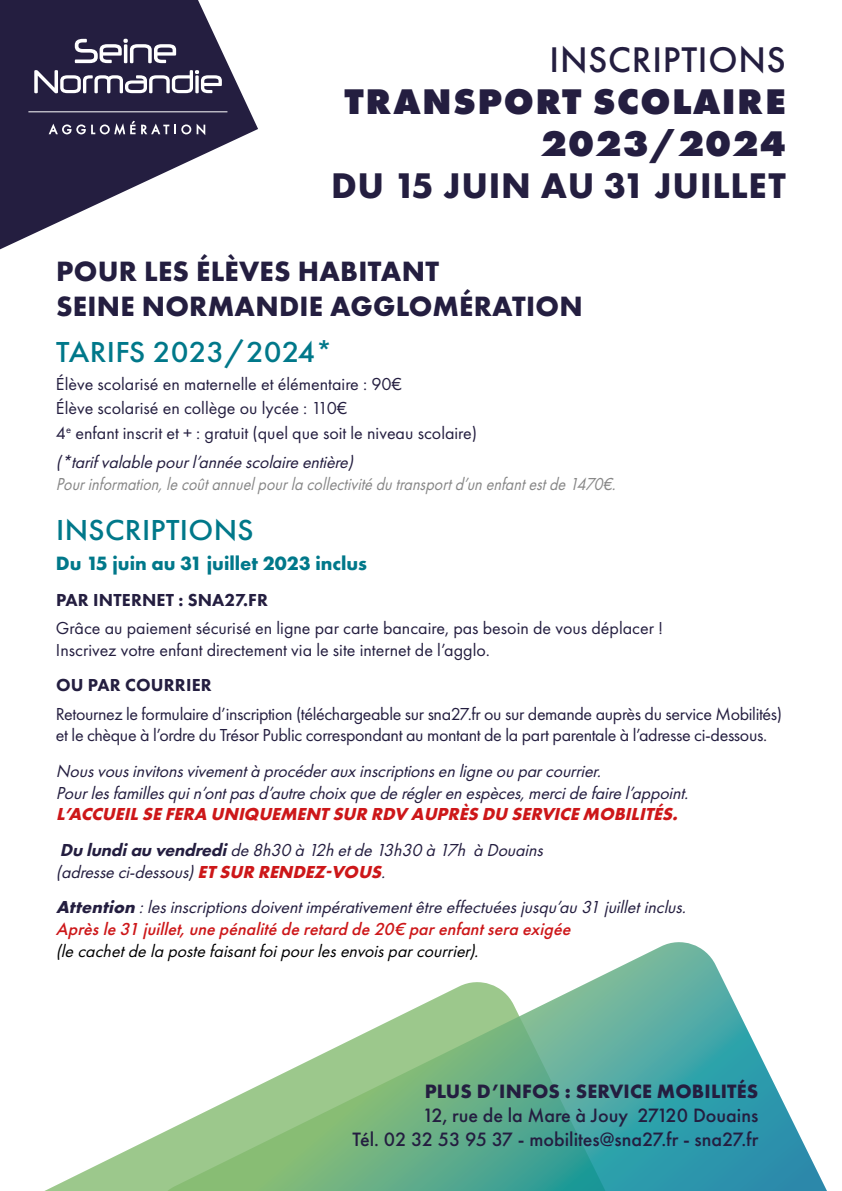
<style>
.page{position:relative;width:842px;height:1191px;background:#fff}
.page>*{position:absolute;margin:0;border:0;box-sizing:border-box;transform-origin:0 0}
.t1{font:800 37px/42px "Futura PT";letter-spacing:.04em;color:#241e40;text-align:right}
.t2{font:700 37px "Futura PT";letter-spacing:.02em;color:#241e40}
.t3{font:500 37px "Futura PT";letter-spacing:.02em;color:#241e40}
.t4{font:500 30px "Futura PT";letter-spacing:.01em;color:#00788a;scale:1.05 1}
.t5{font:700 29px/34.8px "Futura PT";letter-spacing:.01em;color:#241e40}
.t6{font:500 20.1px/24.1px "Futura PT";color:#241e40;text-align:right}
.t7{font:700 20.1px "Futura PT";letter-spacing:.01em;color:#241e40}
.t8{font:700 20px "Futura PT";color:#00788a}
.t9{font:italic 18px/21.6px "Futura PT";color:#241e40}
.t10{font:18px/24.4px "Futura PT";color:#241e40}
.t11{font:18px/21.6px "Futura PT";letter-spacing:-.02em;color:#241e40}
.t12{font:italic 700 18px/35.8px "Futura PT";color:#cd1719}
.t13{font:italic 18px "Futura PT";color:#878787;scale:.9 1}
.t14{font:italic 500 18px "Futura PT";color:#cd1719}
.t15{font:italic 18px "Futura PT";color:#000}
.t16{font:800 18px "Futura PT";letter-spacing:.01em;color:#241e40}
.s1{font-weight:800;color:#241e40}
.s2{font-weight:400;color:#241e40}
.s3{font-weight:700;color:#cd1719}
.s4{font-weight:700}
</style>
<div class="page">
<svg style="left:45px;top:1140px;width:102px;height:51px"></svg>
<svg style="left:147px;top:942px;width:680px;height:249px"></svg>
<svg style="left:0;top:0;width:258px;height:250px;fill:#241e40"></svg>
<svg style="left:34px;top:70px;width:188px;height:23px"></svg>
<svg style="left:49px;top:121px;width:142px;height:14px;background:#55516b"></svg>
<svg style="left:197px;top:124px;width:8px;height:11px"></svg>
<hr style="left:28px;top:111px;width:199px;height:1px;background:#fff">
<svg style="left:75px;top:39px;width:101px;height:24px"></svg>
<h1 class="t3" style="left:550px;top:38px;width:238px">INSCRIPTIONS</h1>
<h1 class="t1" style="left:344px;top:80px;width:443px">TRANSPORT SCOLAIRE<br>2023/2024</h1>
<h1 class="t2" style="left:331px;top:162px;width:456px">DU 15 JUIN AU 31 JUILLET</h1>
<h3 class="t5" style="left:56px;top:253px;width:528px">POUR LES ÉLÈVES HABITANT<br>SEINE NORMANDIE AGGLOMÉRATION</h3>
<h2 class="t4" style="left:56px;top:334px;width:265px">TARIFS 2023/2024*</h2>
<p class="t10" style="left:56px;top:372px;width:423px">Élève scolarisé en maternelle et élémentaire : 90€<br>Élève scolarisé en collège ou lycée : 110€<br>4<sup>e</sup> enfant inscrit et + : gratuit (quel que soit le niveau scolaire)</p>
<p class="t9" style="left:56px;top:451px;width:303px">(*tarifvalablepourl’annéescolaireentière)</p>
<p class="t13" style="left:56px;top:473px;width:628px">Pourinformation,lecoûtannuelpourla collectivitédutransportd’unenfantestde1470€.</p>
<h2 class="t4" style="left:56px;top:512px;width:190px">INSCRIPTIONS</h2>
<p class="t8" style="left:56px;top:551px;width:313px">Du 15 juin au 31 juillet 2023 inclus</p>
<p class="t16" style="left:56px;top:588px;width:213px">PAR INTERNET : SNA27.FR</p>
<p class="t10" style="left:56px;top:617px;width:609px;line-height:21.6px">Grâce au paiement sécurisé en ligne par carte bancaire, pas besoin de vous déplacer !<br>Inscrivez votre enfant directement via le site internet de l’agglo.</p>
<p class="t16" style="left:56px;top:674px;width:157px">OU PAR COURRIER</p>
<p class="t11" style="left:56px;top:702px;width:728px">Retournez le formulaire d’inscription (téléchargeable sur sna27.fr ou sur demande auprès du service Mobilités) et le chèque à l’ordre du Trésor Public correspondant au montant de la part parentale à l’adresse ci-dessous.</p>
<p class="t9" style="left:56px;top:760px;width:638px">Nousvousinvitonsvivementà procéderauxinscriptionsenligneouparcourrier.<br>Pourlesfamillesquin’ontpasd’autrechoixquederéglerenespèces,mercidefairel’appoint.</p>
<p class="t12" style="left:56px;top:795px;width:628px">L’ACCUEILSEFERA UNIQUEMENTSUR RDV AUPRÈS DU SERVICEMOBILITÉS.<br><span class="s1">Du lundiau vendredi</span><span class="s2">de8h30 à 12hetde13h30 à 17h à Douains</span></p>
<p class="t9" style="left:56px;top:853px;width:636px;line-height:35.8px">(adresseci-dessous)<span class="s3">ETSUR RENDEZ-VOUS</span>.<br><span class="s4">Attention</span> :lesinscriptionsdoiventimpérativementêtre effectuéesjusqu’au 31 juilletinclus.</p>
<p class="t14" style="left:56px;top:918px;width:520px">Aprèsle 31 juillet,une pénalité de retard de 20€ parenfantsera exigée</p>
<p class="t15" style="left:56px;top:940px;width:428px">(le cachetde la poste faisantfoipourlesenvoisparcourrier).</p>
<p class="t7" style="left:425px;top:1078px;width:335px">PLUS D’INFOS : SERVICE MOBILITÉS</p>
<p class="t6" style="left:352px;top:1103px;width:407px">12, rue de la Mare à Jouy 27120 Douains<br>Tél. 02 32 53 95 37 - mobilites@sna27.fr - sna27.fr</p>
</div>
